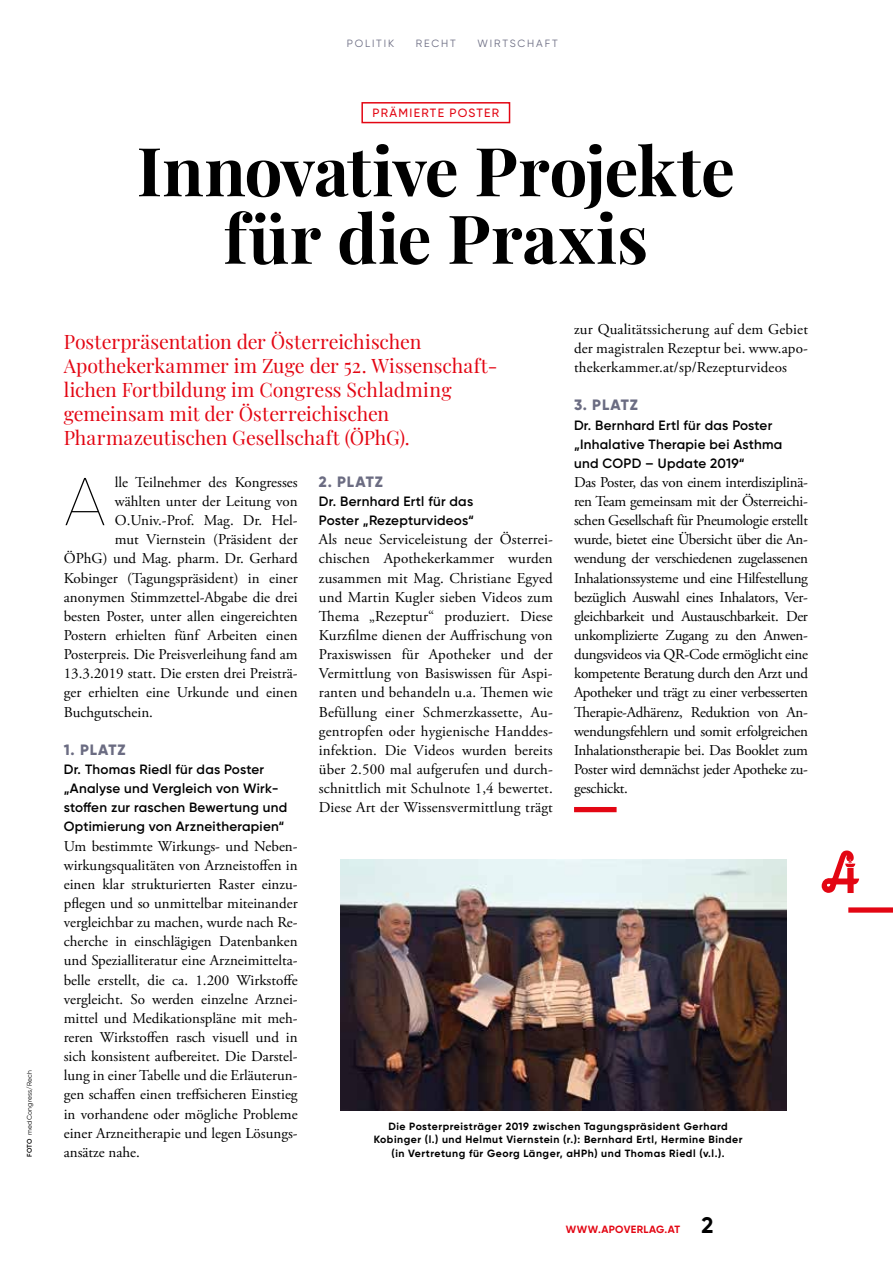
<style>
.page{position:relative;width:893px;height:1263px;background:#fff}
.page>*{position:absolute;margin:0;border:0;box-sizing:border-box;transform-origin:0 0}
.t1{font:700 67.5px/67.5px "Playfair Display";letter-spacing:-.005em;color:#000;text-align:center}
.t2{font:100 67.5px "Gilroy";color:#000}
.t3{font:19.5px/24px "Playfair Display";letter-spacing:-.005em;color:#e30613}
.t4{font:15px/19.2px "Adobe Garamond Pro";color:#000;text-align:justify}
.t5{font:800 15px "Gilroy";letter-spacing:.06em;color:#6b6c82}
.t6{font:600 13.5px/19.2px "Gilroy";letter-spacing:.02em;color:#000}
.t7{font:500 12px "Gilroy";letter-spacing:.11em;color:#e30613}
.t8{font:700 10.5px/13.5px "Gilroy";letter-spacing:.05em;color:#000;text-align:center}
.t9{font:10.5px "Gilroy";letter-spacing:.175em;color:#6b6c82}
.t10{font:700 10.5px "Gilroy";letter-spacing:.03em;color:#e30613}
.t11{font:6.75px "Gilroy";letter-spacing:.03em;color:#000}
.s1{font-weight:600}
.s2{font-size:22.5px;color:#000}
</style>
<div class="page">
<div style="left:361px;top:102px;width:149px;height:21px;border:2px solid #e30613"></div>
<div style="left:574px;top:807px;width:43px;height:5px;background:#e30613"></div>
<img style="left:340px;top:860px;width:447px;height:251px">
<div style="left:848px;top:907px;width:45px;height:6px;background:#e30613"></div>
<svg style="left:822px;top:850px;width:37px;height:43px"></svg>
<p class="t11" style="left:25px;top:1157px;width:88px;rotate:-90deg"><span class="s1">FOTO</span> medCongress/Rech</p>
<p class="t9" style="left:347px;top:37px;width:49px">POLITIK</p>
<p class="t9" style="left:416px;top:37px;width:41px">RECHT</p>
<p class="t9" style="left:478px;top:37px;width:82px">WIRTSCHAFT</p>
<p class="t7" style="left:372px;top:105px;width:128px">PRÄMIERTE POSTER</p>
<h1 class="t1" style="left:137px;top:132px;width:600px">Innovative Projekte für die Praxis</h1>
<p class="t4" style="left:574px;top:320px;width:235px">zur Qualitätssicherung auf dem Gebiet der magistralen Rezeptur bei. www.apo&shy;thekerkammer.at/sp/Rezepturvideos</p>
<p class="t5" style="left:574px;top:396px;width:65px">3. PLATZ</p>
<p class="t6" style="left:574px;top:415px;width:210px">Dr. Bernhard Ertl für das Poster „Inhalative Therapie bei Asthma und COPD – Update 2019“</p>
<p class="t4" style="left:574px;top:473px;width:235px">Das Poster, das von einem interdisziplinä&shy;ren Team gemeinsam mit der Österreichi&shy;schen Gesellschaft für Pneumologie erstellt wurde, bietet eine Übersicht über die An&shy;wendung der verschiedenen zugelassenen Inhalationssysteme und eine Hilfestellung bezüglich Auswahl eines Inhalators, Ver&shy;gleichbarkeit und Austauschbarkeit. Der unkomplizierte Zugang zu den Anwen&shy;dungsvideos via QR-Code ermöglicht eine kompetente Beratung durch den Arzt und Apotheker und trägt zu einer verbesserten Therapie-Adhärenz, Reduktion von An&shy;wendungsfehlern und somit erfolgreichen Inhalationstherapie bei. Das Booklet zum Poster wird demnächst jeder Apotheke zu&shy;geschickt.</p>
<h2 class="t3" style="left:64px;top:328px;width:435px">Posterpräsentation der Österreichischen Apothekerkammer im Zuge der 52. Wissenschaft&shy;lichen Fortbildung im Congress Schladming gemeinsam mit der Österreichischen Pharmazeutischen Gesellschaft (ÖPhG).</h2>
<p class="t4" style="left:115px;top:473px;width:184px">lle Teilnehmer des Kongresses</p>
<p class="t4" style="left:115px;top:492px;width:184px">wählten unter der Leitung von</p>
<p class="t4" style="left:115px;top:511px;width:184px">O.Univ.-Prof. Mag. Dr. Hel-</p>
<p class="t4" style="left:115px;top:530px;width:184px">mut Viernstein (Präsident der</p>
<p class="t4" style="left:64px;top:550px;width:235px">ÖPhG) und Mag. pharm. Dr. Gerhard</p>
<p class="t4" style="left:64px;top:569px;width:235px">Kobinger (Tagungspräsident) in einer</p>
<p class="t4" style="left:64px;top:588px;width:235px">anonymen Stimmzettel-Abgabe die drei</p>
<p class="t4" style="left:64px;top:607px;width:235px">besten Poster, unter allen eingereichten</p>
<p class="t4" style="left:64px;top:626px;width:235px">Postern erhielten fünf Arbeiten einen</p>
<p class="t4" style="left:64px;top:645px;width:235px">Posterpreis. Die Preisverleihung fand am</p>
<p class="t4" style="left:64px;top:664px;width:235px">13.3.2019 statt. Die ersten drei Preisträ-</p>
<p class="t4" style="left:64px;top:684px;width:235px">ger erhielten eine Urkunde und einen</p>
<p class="t4" style="left:64px;top:703px;width:91px">Buchgutschein.</p>
<p class="t5" style="left:64px;top:740px;width:63px">1. PLATZ</p>
<p class="t6" style="left:64px;top:759px;width:225px">Dr. Thomas Riedl für das Poster „Analyse und Vergleich von Wirk&shy;stoffen zur raschen Bewertung und Optimierung von Arzneitherapien“</p>
<p class="t4" style="left:64px;top:837px;width:235px">Um bestimmte Wirkungs- und Neben&shy;wirkungsqualitäten von Arzneistoffen in einen klar strukturierten Raster einzu&shy;pflegen und so unmittelbar miteinander vergleichbar zu machen, wurde nach Re&shy;cherche in einschlägigen Datenbanken und Spezialliteratur eine Arzneimittelta&shy;belle erstellt, die ca. 1.200 Wirkstoffe vergleicht. So werden einzelne Arznei&shy;mittel und Medikationspläne mit meh&shy;reren Wirkstoffen rasch visuell und in sich konsistent aufbereitet. Die Darstel&shy;lung in einer Tabelle und die Erläuterun&shy;gen schaffen einen treffsicheren Einstieg in vorhandene oder mögliche Probleme einer Arzneitherapie und legen Lösungs&shy;ansätze nahe.</p>
<p class="t5" style="left:319px;top:472px;width:65px">2. PLATZ</p>
<p class="t6" style="left:319px;top:492px;width:157px">Dr. Bernhard Ertl für das<br>Poster „Rezepturvideos“</p>
<p class="t4" style="left:319px;top:530px;width:235px">Als neue Serviceleistung der Österrei&shy;chischen Apothekerkammer wurden zusammen mit Mag. Christiane Egyed und Martin Kugler sieben Videos zum Thema „Rezeptur“ produziert. Diese Kurzfilme dienen der Auffrischung von Praxiswissen für Apotheker und der Vermittlung von Basiswissen für Aspi&shy;ranten und behandeln u.a. Themen wie Befüllung einer Schmerzkassette, Au&shy;gentropfen oder hygienische Handdes&shy;infektion. Die Videos wurden bereits über 2.500 mal aufgerufen und durch&shy;schnittlich mit Schulnote 1,4 bewertet.<br>Diese Art der Wissensvermittlung trägt</p>
<h1 class="t2" style="left:64px;top:460px;width:44px">A</h1>
<p class="t8" style="left:374px;top:1119px;width:370px">Die Posterpreisträger 2019 zwischen Tagungspräsident Gerhard<br>Kobinger (l.) und Helmut Viernstein (r.): Bernhard Ertl, Hermine Binder (in Vertretung für Georg Länger, aHPh) und Thomas Riedl (v.l.).</p>
<p class="t10" style="left:566px;top:1223px;width:149px">WWW.APOVERLAG.AT <span class="s2">2</span></p>
</div>
